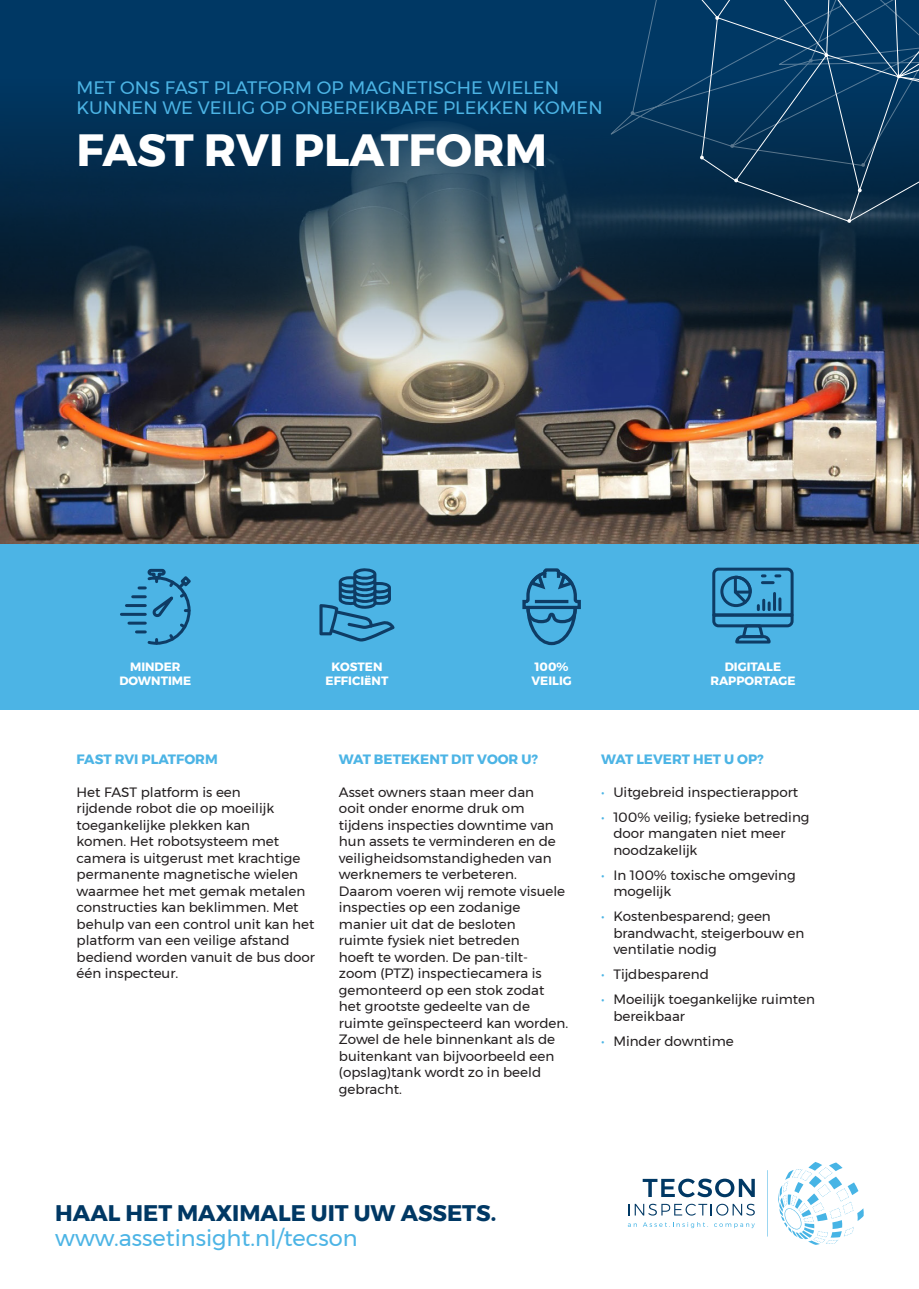
<style>
.page{position:relative;width:919px;height:1289px;background:#fff}
.page>*{position:absolute;margin:0;border:0;box-sizing:border-box;transform-origin:0 0}
.t1{font:700 45px "Montserrat";color:#fff}
.t2{font:700 22.5px "Montserrat";color:#003864}
.t3{font:22.5px "Montserrat";color:#4cb4e5}
.t4{font:18px/19.5px "Montserrat";color:#4cb4e5}
.t5{font:13.5px/16.5px "Montserrat";color:#231f20}
.t6{font:700 13.5px "Montserrat";color:#4cb4e5}
.t7{font:700 12px/14.4px "Montserrat";color:#fff;text-align:center}
.s1{color:#4cb4e5}
</style>
<div class="page">
<svg style="left:767px;top:1170px;width:1px;height:66px"></svg>
<svg style="left:778px;top:1162px;width:85px;height:82px"></svg>
<svg style="left:642px;top:1178px;width:112px;height:19px"></svg>
<svg style="left:628px;top:1203px;width:126px;height:12px"></svg>
<svg style="left:627px;top:1222px;width:81px;height:6px"></svg>
<svg style="left:714px;top:1223px;width:40px;height:5px"></svg>
<img style="left:1px;top:382px;width:917px;height:162px">
<div style="left:0;top:0;width:918px;height:77px;background:#003864"></div>
<img style="left:0;top:77px;width:918px;height:305px">
<svg style="left:610px;top:0;width:46px;height:161px"></svg>
<svg style="left:630px;top:111px;width:4px;height:4px"></svg>
<svg style="left:656px;top:0;width:262px;height:223px"></svg>
<div style="left:0;top:544px;width:918px;height:166px;background:#4cb4e5"></div>
<svg style="left:522px;top:568px;width:59px;height:77px"></svg>
<svg style="left:712px;top:567px;width:81px;height:76px"></svg>
<svg style="left:319px;top:568px;width:75px;height:73px"></svg>
<hr style="left:126px;top:604px;width:19px;height:3px;background:#0e3c65">
<hr style="left:121px;top:613px;width:24px;height:3px;background:#0e3c65">
<hr style="left:129px;top:621px;width:16px;height:3px;background:#0e3c65">
<svg style="left:133px;top:569px;width:58px;height:75px"></svg>
<h3 class="t4" style="left:77px;top:78px;width:527px">MET ONS FAST PLATFORM OP MAGNETISCHE WIELEN<br>KUNNEN WE VEILIG OP ONBEREIKBARE PLEKKEN KOMEN</h3>
<h1 class="t1" style="left:77px;top:114px;width:472px">FAST RVI PLATFORM</h1>
<p class="t7" style="left:119px;top:659px;width:73px">MINDER<br>DOWNTIME</p>
<p class="t7" style="left:325px;top:659px;width:64px">KOSTEN<br>EFFICIËNT</p>
<p class="t7" style="left:531px;top:659px;width:42px;text-align:left">100%<br>VEILIG</p>
<p class="t7" style="left:710px;top:659px;width:87px">DIGITALE<br>RAPPORTAGE</p>
<p class="t6" style="left:77px;top:748px;width:143px">FAST RVI PLATFORM</p>
<p class="t5" style="left:77px;top:783px;width:240px">Het FAST platform is een<br>rijdende robot die op moeilijk toegankelijke plekken kan<br>komen. Het robotsysteem met camera is uitgerust met krachtige permanente magnetische wielen waarmee het met gemak metalen constructies kan beklimmen. Met behulp van een control unit kan het platform van een veilige afstand bediend worden vanuit de bus door één inspecteur.</p>
<p class="t6" style="left:339px;top:748px;width:200px">WAT BETEKENT DIT VOOR U?</p>
<p class="t5" style="left:339px;top:783px;width:231px">Asset owners staan meer dan<br>ooit onder enorme druk om tijdens inspecties downtime van hun assets te verminderen en de veiligheidsomstandigheden van werknemers te verbeteren.<br>Daarom voeren wij remote visuele inspecties op een zodanige manier uit dat de besloten<br>ruimte fysiek niet betreden<br>hoeft te worden. De pan-tilt&shy;zoom (PTZ) inspectiecamera is gemonteerd op een stok zodat het grootste gedeelte van de ruimte geïnspecteerd kan worden.<br>Zowel de hele binnenkant als de buitenkant van bijvoorbeeld een (opslag)tank wordt zo in beeld gebracht.</p>
<p class="t6" style="left:601px;top:748px;width:164px">WAT LEVERT HET U OP?</p>
<p class="t5" style="left:601px;top:783px;width:198px"><span class="s1">•</span> Uitgebreid inspectierapport</p>
<p class="t5" style="left:613px;top:808px;width:198px;text-indent:-12px"><span class="s1">•</span> 100% veilig; fysieke betreding door mangaten niet meer noodzakelijk</p>
<p class="t5" style="left:613px;top:866px;width:184px;text-indent:-12px"><span class="s1">•</span> In 100% toxische omgeving mogelijk</p>
<p class="t5" style="left:613px;top:908px;width:192px;text-indent:-12px"><span class="s1">•</span> Kostenbesparend; geen brandwacht, steigerbouw en ventilatie nodig</p>
<p class="t5" style="left:601px;top:966px;width:109px"><span class="s1">•</span> Tijdbesparend</p>
<p class="t5" style="left:613px;top:991px;width:203px;text-indent:-12px"><span class="s1">•</span> Moeilijk toegankelijke ruimten bereikbaar</p>
<p class="t5" style="left:601px;top:1032px;width:134px"><span class="s1">•</span> Minder downtime</p>
<h2 class="t2" style="left:55px;top:1194px;width:442px">HAAL HET MAXIMALE UIT UW ASSETS.</h2>
<h2 class="t3" style="left:55px;top:1221px;width:304px">www.assetinsight.nl/tecson</h2>
</div>
